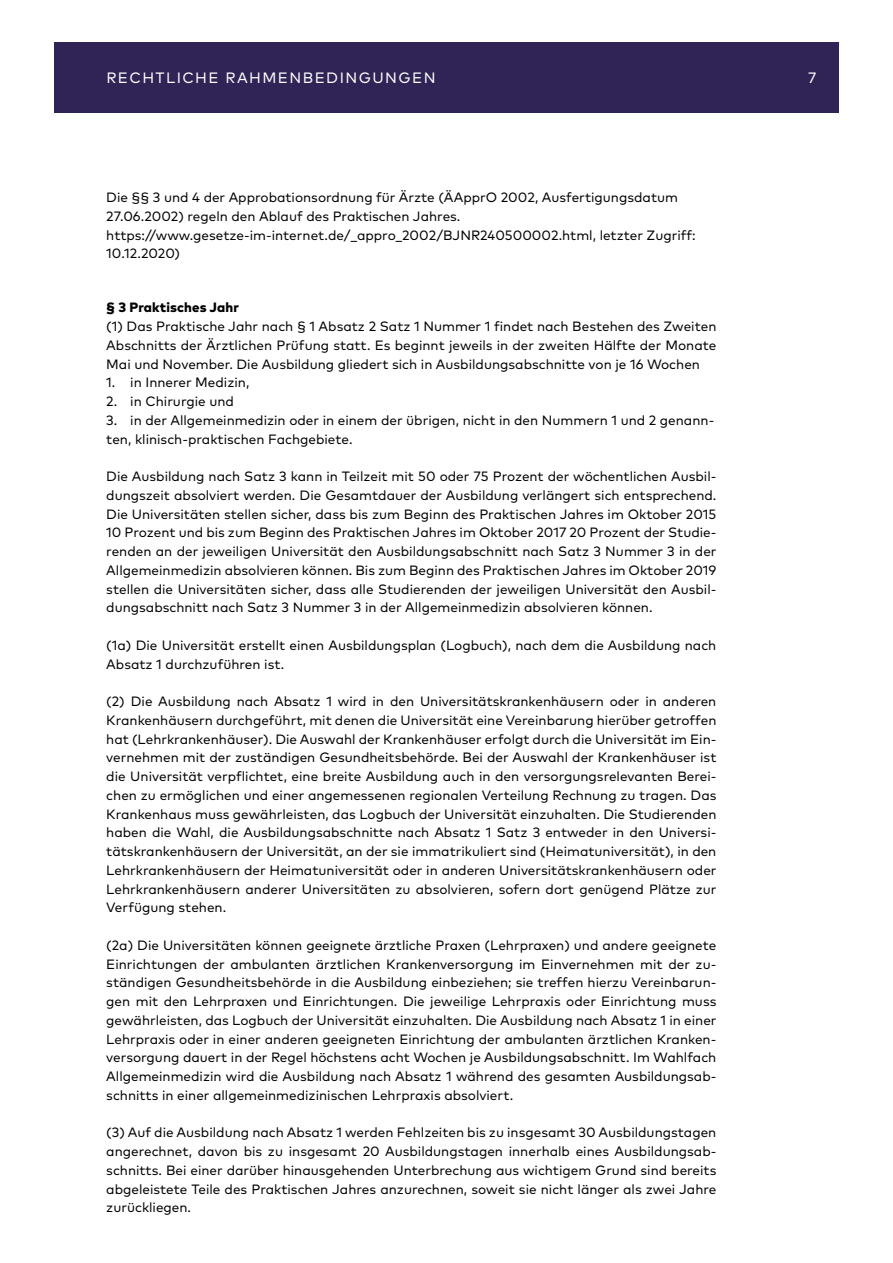
<style>
.page{position:relative;width:893px;height:1263px;background:#fff}
.page>*{position:absolute;margin:0;border:0;box-sizing:border-box;transform-origin:0 0}
.t1{font:15px "Mark Pro";letter-spacing:.095em;color:#fff}
.t2{font:13.5px/18.8px "Mark Pro";color:#000;text-align:justify}
.t3{font:800 13.5px "Mark Pro";letter-spacing:.01em;color:#000}
</style>
<div class="page">
<div style="left:54px;top:43px;width:785px;height:70px;background:#302356"></div>
<p class="t1" style="left:106px;top:66px;width:331px">RECHTLICHE RAHMENBEDINGUNGEN</p>
<p class="t1" style="left:808px;top:66px;width:10px">7</p>
<p class="t2" style="left:106px;top:187px;width:591px;text-align:left">Die §§ 3 und 4 der Approbationsordnung für Ärzte (ÄApprO 2002, Ausfertigungsdatum 27.06.2002) regeln den Ablauf des Praktischen Jahres. https://www.gesetze-im-internet.de/_appro_2002/BJNR240500002.html, letzter Zugriff:<br>10.12.2020)</p>
<p class="t3" style="left:106px;top:297px;width:134px">§ 3 Praktisches Jahr</p>
<p class="t2" style="left:106px;top:316px;width:612px">(1) Das Praktische Jahr nach § 1 Absatz 2 Satz 1 Nummer 1 findet nach Bestehen des Zweiten Abschnitts der Ärztlichen Prüfung statt. Es beginnt jeweils in der zweiten Hälfte der Monate Mai und November. Die Ausbildung gliedert sich in Ausbildungsabschnitte von je 16 Wochen</p>
<p class="t2" style="left:106px;top:372px;width:145px">1. in Innerer Medizin,</p>
<p class="t2" style="left:106px;top:391px;width:129px">2. in Chirurgie und</p>
<p class="t2" style="left:106px;top:410px;width:609px">3. in der Allgemeinmedizin oder in einem der übrigen, nicht in den Nummern 1 und 2 genann&shy;ten, klinisch-praktischen Fachgebiete.</p>
<p class="t2" style="left:106px;top:466px;width:612px">Die Ausbildung nach Satz 3 kann in Teilzeit mit 50 oder 75 Prozent der wöchentlichen Ausbil&shy;dungszeit absolviert werden. Die Gesamtdauer der Ausbildung verlängert sich entsprechend.<br>Die Universitäten stellen sicher, dass bis zum Beginn des Praktischen Jahres im Oktober 2015<br>10 Prozent und bis zum Beginn des Praktischen Jahres im Oktober 2017 20 Prozent der Studie&shy;renden an der jeweiligen Universität den Ausbildungsabschnitt nach Satz 3 Nummer 3 in der Allgemeinmedizin absolvieren können. Bis zum Beginn des Praktischen Jahres im Oktober 2019 stellen die Universitäten sicher, dass alle Studierenden der jeweiligen Universität den Ausbil&shy;dungsabschnitt nach Satz 3 Nummer 3 in der Allgemeinmedizin absolvieren können.</p>
<p class="t2" style="left:106px;top:635px;width:612px">(1a) Die Universität erstellt einen Ausbildungsplan (Logbuch), nach dem die Ausbildung nach<br>Absatz 1 durchzuführen ist.</p>
<p class="t2" style="left:106px;top:691px;width:612px">(2) Die Ausbildung nach Absatz 1 wird in den Universitätskrankenhäusern oder in anderen Krankenhäusern durchgeführt, mit denen die Universität eine Vereinbarung hierüber getroffen hat (Lehrkrankenhäuser). Die Auswahl der Krankenhäuser erfolgt durch die Universität im Ein&shy;vernehmen mit der zuständigen Gesundheitsbehörde. Bei der Auswahl der Krankenhäuser ist die Universität verpflichtet, eine breite Ausbildung auch in den versorgungsrelevanten Berei&shy;chen zu ermöglichen und einer angemessenen regionalen Verteilung Rechnung zu tragen. Das Krankenhaus muss gewährleisten, das Logbuch der Universität einzuhalten. Die Studierenden haben die Wahl, die Ausbildungsabschnitte nach Absatz 1 Satz 3 entweder in den Universi&shy;tätskrankenhäusern der Universität, an der sie immatrikuliert sind (Heimatuniversität), in den Lehrkrankenhäusern der Heimatuniversität oder in anderen Universitätskrankenhäusern oder Lehrkrankenhäusern anderer Universitäten zu absolvieren, sofern dort genügend Plätze zur Verfügung stehen.</p>
<p class="t2" style="left:106px;top:935px;width:612px">(2a) Die Universitäten können geeignete ärztliche Praxen (Lehrpraxen) und andere geeignete Einrichtungen der ambulanten ärztlichen Krankenversorgung im Einvernehmen mit der zu&shy;ständigen Gesundheitsbehörde in die Ausbildung einbeziehen; sie treffen hierzu Vereinbarun&shy;gen mit den Lehrpraxen und Einrichtungen. Die jeweilige Lehrpraxis oder Einrichtung muss gewährleisten, das Logbuch der Universität einzuhalten. Die Ausbildung nach Absatz 1 in einer Lehrpraxis oder in einer anderen geeigneten Einrichtung der ambulanten ärztlichen Kranken&shy;versorgung dauert in der Regel höchstens acht Wochen je Ausbildungsabschnitt. Im Wahlfach Allgemeinmedizin wird die Ausbildung nach Absatz 1 während des gesamten Ausbildungsab&shy;schnitts in einer allgemeinmedizinischen Lehrpraxis absolviert.</p>
<p class="t2" style="left:106px;top:1122px;width:612px">(3) Auf die Ausbildung nach Absatz 1 werden Fehlzeiten bis zu insgesamt 30 Ausbildungstagen angerechnet, davon bis zu insgesamt 20 Ausbildungstagen innerhalb eines Ausbildungsab&shy;schnitts. Bei einer darüber hinausgehenden Unterbrechung aus wichtigem Grund sind bereits abgeleistete Teile des Praktischen Jahres anzurechnen, soweit sie nicht länger als zwei Jahre zurückliegen.</p>
</div>
